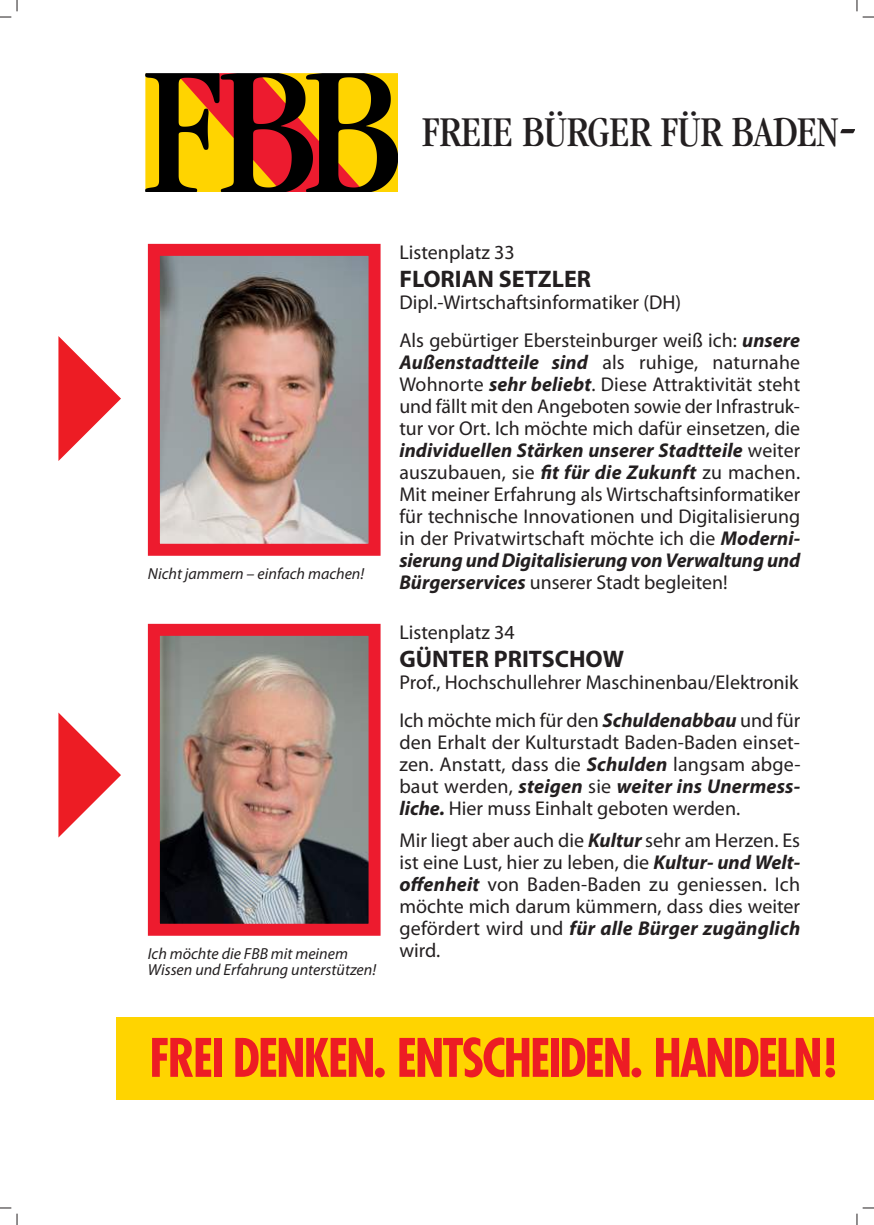
<style>
.page{position:relative;width:874px;height:1225px;background:#fff}
.page>*{position:absolute;margin:0;border:0;box-sizing:border-box;transform-origin:0 0}
.t1{font:700 condensed 51.6px "Futura LT";letter-spacing:-.04em;color:#ed1c24}
.t2{font:condensed 44px "Garamond";color:#231f20}
.t3{font:700 24px "Myriad Pro";color:#231f20}
.t4{font:20px/22px "Myriad Pro";color:#231f20;text-align:justify}
.t5{font:italic 16px/16px "Myriad Pro";color:#231f20}
.s1{font-size:66px}
.s2{font-weight:700;font-style:italic}
</style>
<div class="page">
<div style="left:117px;top:1017px;width:756px;height:83px;background:#ffd400"></div>
<svg style="left:856px;top:1207px;width:17px;height:17px"></svg>
<svg style="left:145px;top:73px;width:253px;height:119px"></svg>
<img style="left:145px;top:74px;width:252px;height:117px">
<img style="left:161px;top:257px;width:206px;height:286px">
<div style="left:148px;top:244px;width:232px;height:312px;border:12px solid #ed1b2e"></div>
<img style="left:161px;top:637px;width:206px;height:285px">
<div style="left:148px;top:624px;width:232px;height:311px;border:12px solid #ed1b2e"></div>
<h2 class="t2" style="left:422px;top:115px;width:436px">FREIE BÜRGER FÜR BADEN<span class="s1">-</span></h2>
<p class="t5" style="left:148px;top:567px;width:218px">Nicht jammern – einfach machen!</p>
<p class="t5" style="left:148px;top:947px;width:230px">Ich möchte die FBB mit meinem<br>Wissen und Erfahrung unterstützen!</p>
<p class="t4" style="left:399px;top:243px;width:117px">Listenplatz 33</p>
<p class="t3" style="left:399px;top:270px;width:193px">FLORIAN SETZLER</p>
<p class="t4" style="left:399px;top:285px;width:402px;line-height:38px">Dipl.-Wirtschaftsinformatiker (DH)<br>Als gebürtiger Ebersteinburger weiß ich: <span class="s2">unsere</span></p>
<p class="t4" style="left:399px;top:353px;width:402px"><span class="s2">Außenstadtteile sind</span> als ruhige, naturnahe Wohnorte <span class="s2">sehr beliebt</span>. Diese Attraktivität steht und fällt mit den Angeboten sowie der Infrastruk&shy;tur vor Ort. Ich möchte mich dafür einsetzen, die <span class="s2">individuellen Stärken unserer Stadtteile</span> weiter auszubauen, sie <span class="s2">fit für die Zukunft</span> zu machen.<br>Mit meiner Erfahrung als Wirtschaftsinformatiker für technische Innovationen und Digitalisierung in der Privatwirtschaft möchte ich die <span class="s2">Moderni&shy;sierung und Digitalisierung von Verwaltung und Bürgerservices</span> unserer Stadt begleiten!</p>
<p class="t4" style="left:399px;top:623px;width:117px">Listenplatz 34</p>
<p class="t3" style="left:399px;top:650px;width:226px">GÜNTER PRITSCHOW</p>
<p class="t4" style="left:399px;top:665px;width:402px;line-height:38px">Prof., Hochschullehrer Maschinenbau/Elektronik<br>Ich möchte mich für den <span class="s2">Schuldenabbau</span> und für</p>
<p class="t4" style="left:399px;top:733px;width:402px">den Erhalt der Kulturstadt Baden-Baden einset&shy;zen. Anstatt, dass die <span class="s2">Schulden</span> langsam abge&shy;baut werden, <span class="s2">steigen</span> sie <span class="s2">weiter ins Unermess&shy;liche.</span> Hier muss Einhalt geboten werden.</p>
<p class="t4" style="left:399px;top:831px;width:402px">Mir liegt aber auch die <span class="s2">Kultur</span> sehr am Herzen. Es ist eine Lust, hier zu leben, die <span class="s2">Kultur- und Welt&shy;offenheit</span> von Baden-Baden zu geniessen. Ich möchte mich darum kümmern, dass dies weiter gefördert wird und <span class="s2">für alle Bürger zugänglich </span>wird.</p>
<h1 class="t1" style="left:149px;top:1034px;width:688px">FREI DENKEN. ENTSCHEIDEN. HANDELN!</h1>
</div>
